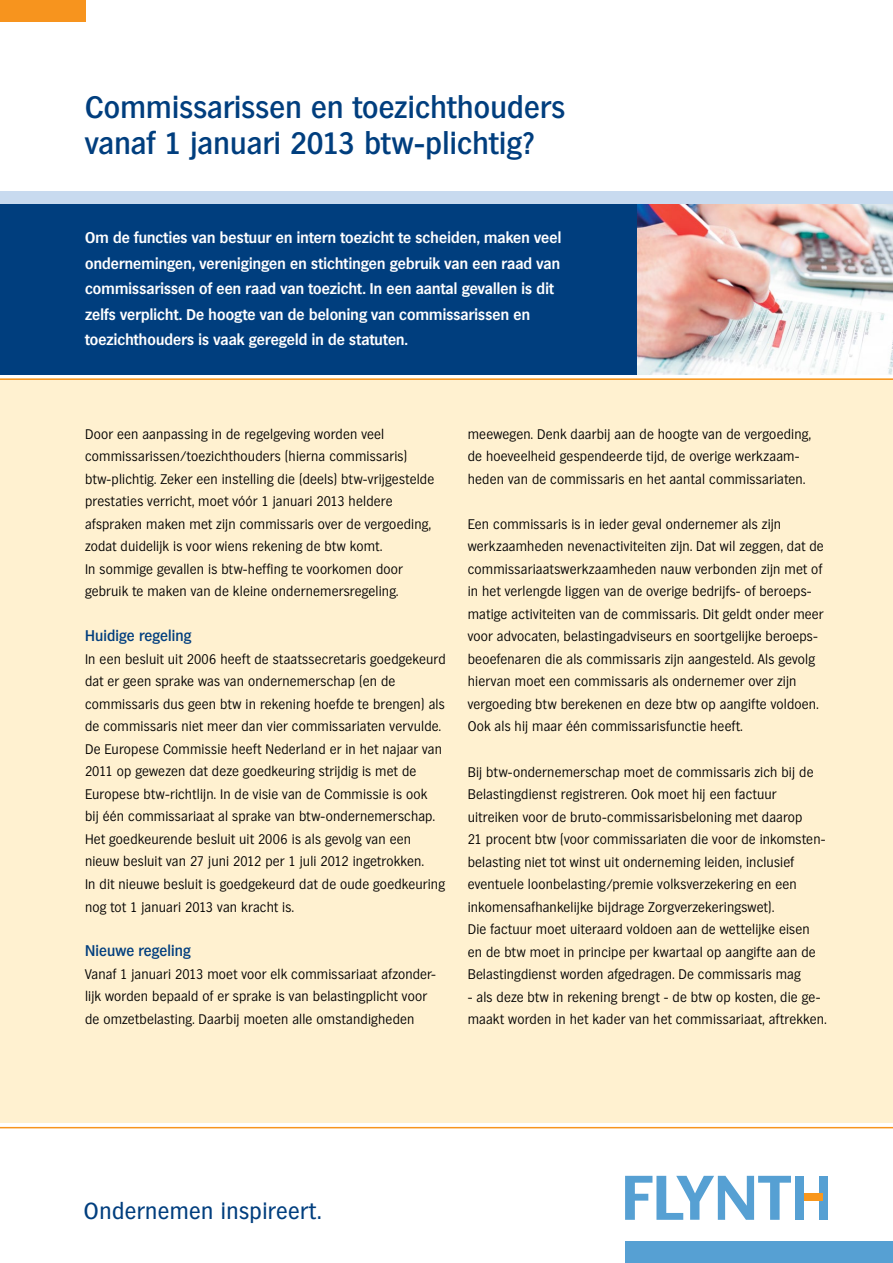
<style>
.page{position:relative;width:893px;height:1263px;background:#fff}
.page>*{position:absolute;margin:0;border:0;box-sizing:border-box;transform-origin:0 0}
.t1{font:500 30px/36px "Hamburg";letter-spacing:.01em;color:#003e7e}
.t2{font:22.5px "Hamburg";letter-spacing:.02em;color:#003e7e}
.t3{font:600 15px/25.5px "Hamburg";letter-spacing:.01em;color:#fff}
.t4{font:500 15px "Hamburg";letter-spacing:.01em;color:#003e7e}
.t5{font:300 13.5px/22.5px "Hamburg";letter-spacing:.015em;color:#000}
</style>
<div class="page">
<div style="left:0;top:191px;width:893px;height:13px;background:#c8daef"></div>
<div style="left:0;top:378px;width:893px;height:745px;background:#fff1d0"></div>
<div style="left:0;top:204px;width:638px;height:170px;background:#003e7e"></div>
<img style="left:638px;top:204px;width:255px;height:170px">
<div style="left:625px;top:1242px;width:268px;height:21px;background:#56a0d3"></div>
<div style="left:819px;top:1176px;width:9px;height:44px;background:#56a0d3"></div>
<svg style="left:625px;top:1176px;width:166px;height:44px"></svg>
<div style="left:800px;top:1193px;width:23px;height:8px;background:#f8971d"></div>
<div style="left:795px;top:1176px;width:9px;height:44px;background:#56a0d3"></div>
<div style="left:0;top:0;width:85px;height:21px;background:#f7941e"></div>
<hr style="left:0;top:378px;width:893px;height:2px;background:#f7941e">
<hr style="left:0;top:1127px;width:893px;height:1px;background:#f7941e">
<h1 class="t1" style="left:85px;top:88px;width:482px">Commissarissen en toezichthouders vanaf 1 januari 2013 btw-plichtig?</h1>
<p class="t3" style="left:85px;top:226px;width:478px">Om de functies van bestuur en intern toezicht te scheiden, maken veel ondernemingen, verenigingen en stichtingen gebruik van een raad van commissarissen of een raad van toezicht. In een aantal gevallen is dit zelfs verplicht. De hoogte van de beloning van commissarissen en toezichthouders is vaak geregeld in de statuten.</p>
<p class="t5" style="left:85px;top:423px;width:351px">Door een aanpassing in de regelgeving worden veel commissarissen/toezichthouders (hierna commissaris) btw-plichtig. Zeker een instelling die (deels) btw-vrijgestelde prestaties verricht, moet vóór 1 januari 2013 heldere afspraken maken met zijn commissaris over de vergoeding, zodat duidelijk is voor wiens rekening de btw komt.<br>In sommige gevallen is btw-heffing te voorkomen door gebruik te maken van de kleine ondernemersregeling.</p>
<p class="t4" style="left:85px;top:627px;width:108px">Huidige regeling</p>
<p class="t5" style="left:85px;top:648px;width:362px">In een besluit uit 2006 heeft de staatssecretaris goedgekeurd dat er geen sprake was van ondernemerschap (en de commissaris dus geen btw in rekening hoefde te brengen) als de commissaris niet meer dan vier commissariaten vervulde.<br>De Europese Commissie heeft Nederland er in het najaar van 2011 op gewezen dat deze goedkeuring strijdig is met de Europese btw-richtlijn. In de visie van de Commissie is ook<br>bij één commissariaat al sprake van btw-ondernemerschap.<br>Het goedkeurende besluit uit 2006 is als gevolg van een nieuw besluit van 27 juni 2012 per 1 juli 2012 ingetrokken.<br>In dit nieuwe besluit is goedgekeurd dat de oude goedkeuring nog tot 1 januari 2013 van kracht is.</p>
<p class="t4" style="left:85px;top:942px;width:107px">Nieuwe regeling</p>
<p class="t5" style="left:85px;top:963px;width:353px">Vanaf 1 januari 2013 moet voor elk commissariaat afzonder&shy;lijk worden bepaald of er sprake is van belastingplicht voor de omzetbelasting. Daarbij moeten alle omstandigheden</p>
<p class="t5" style="left:468px;top:423px;width:345px">meewegen. Denk daarbij aan de hoogte van de vergoeding, de hoeveelheid gespendeerde tijd, de overige werkzaam&shy;heden van de commissaris en het aantal commissariaten.</p>
<p class="t5" style="left:468px;top:513px;width:357px">Een commissaris is in ieder geval ondernemer als zijn werkzaamheden nevenactiviteiten zijn. Dat wil zeggen, dat de commissariaatswerkzaamheden nauw verbonden zijn met of in het verlengde liggen van de overige bedrijfs- of beroeps&shy;matige activiteiten van de commissaris. Dit geldt onder meer voor advocaten, belastingadviseurs en soortgelijke beroeps&shy;beoefenaren die als commissaris zijn aangesteld. Als gevolg hiervan moet een commissaris als ondernemer over zijn vergoeding btw berekenen en deze btw op aangifte voldoen.<br>Ook als hij maar één commissarisfunctie heeft.</p>
<p class="t5" style="left:468px;top:760px;width:359px">Bij btw-ondernemerschap moet de commissaris zich bij de Belastingdienst registreren. Ook moet hij een factuur uitreiken voor de bruto-commissarisbeloning met daarop<br>21 procent btw (voor commissariaten die voor de inkomsten&shy;belasting niet tot winst uit onderneming leiden, inclusief eventuele loonbelasting/premie volksverzekering en een inkomensafhankelijke bijdrage Zorgverzekeringswet).<br>Die factuur moet uiteraard voldoen aan de wettelijke eisen en de btw moet in principe per kwartaal op aangifte aan de Belastingdienst worden afgedragen. De commissaris mag</p>
<p class="t5" style="left:468px;top:985px;width:360px">- als deze btw in rekening brengt - de btw op kosten, die ge&shy;maakt worden in het kader van het commissariaat, aftrekken.</p>
<h2 class="t2" style="left:84px;top:1198px;width:239px">Ondernemen inspireert.</h2>
</div>
